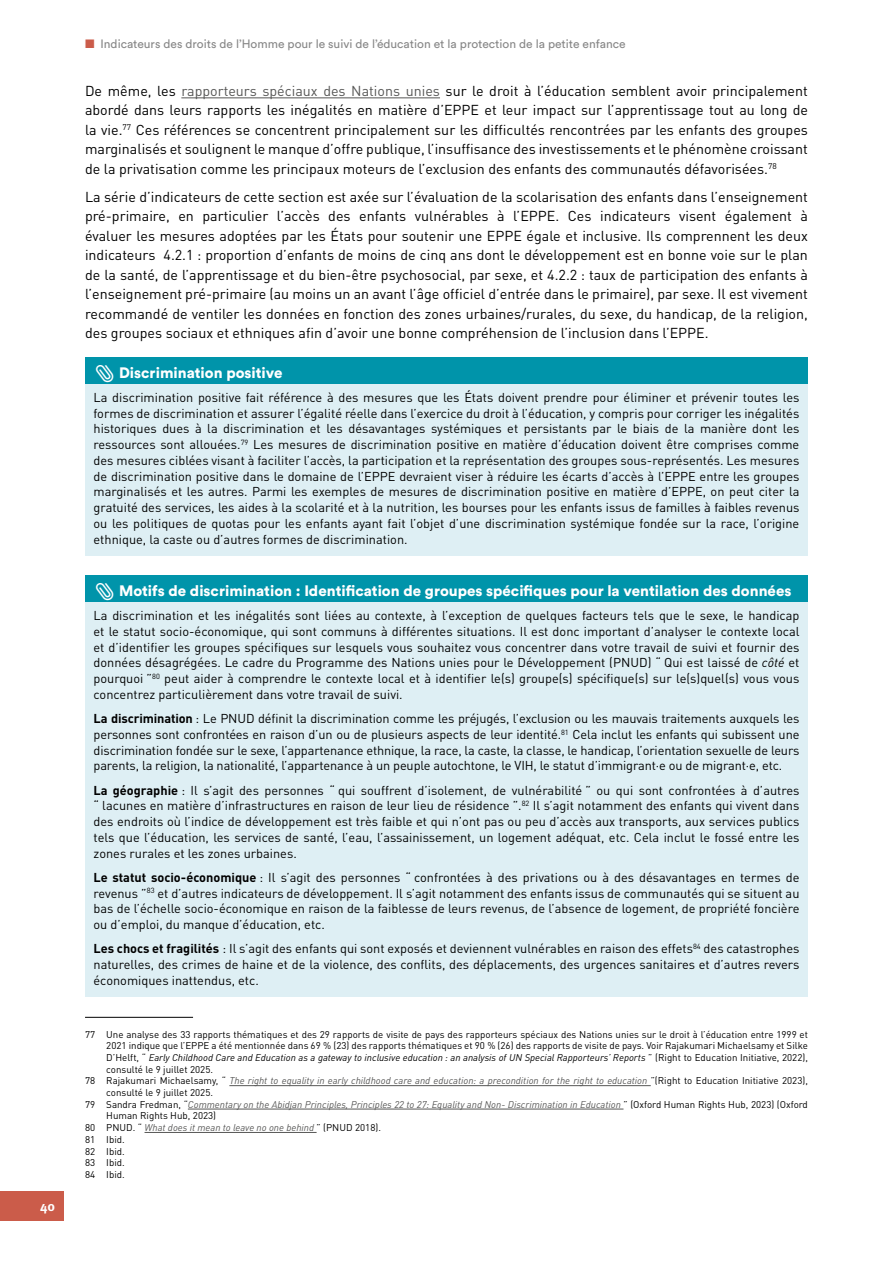
<style>
.page{position:relative;width:893px;height:1263px;background:#fff}
.page>*{position:absolute;margin:0;border:0;box-sizing:border-box;transform-origin:0 0}
.t1{font:900 15px "Circular Std";color:#fff}
.t2{font:14.25px/19.5px "DINOT";color:#000;text-align:justify}
.t3{font:700 13.5px "Meta Pro";color:#fff}
.t4{font:12.75px/15.8px "DINOT";color:#000;text-align:justify}
.t5{font:12px "Circular Std";color:#878787}
.t6{font:9.75px "DINOT";color:#000}
.t7{font:italic 9.75px "DINOT";color:#575756}
.t8{font:italic 9.75px "DINOT";color:#000}
.s1{color:#cb5c4a}
.s2{color:#575756}
.s3{font-family:"Bix Bats LT Std Wired";font-weight:400;font-size:22.5px}
.s4{font-style:italic}
.s5{font-weight:700}
.s6{font-style:normal}
.s7{font-style:normal;color:#000}
</style>
<div class="page">
<div style="left:0;top:1191px;width:64px;height:29px;background:#cb5c4a"></div>
<hr style="left:181px;top:98px;width:259px;height:1px;background:#575756">
<div style="left:85px;top:357px;width:723px;height:41px;background:#0094aa"></div>
<div style="left:85px;top:384px;width:723px;height:171px;background:#deeff4"></div>
<div style="left:85px;top:575px;width:723px;height:41px;background:#0094aa"></div>
<div style="left:85px;top:602px;width:723px;height:108px;background:#deeff4"></div>
<div style="left:85px;top:705px;width:723px;height:77px;background:#deeff4"></div>
<div style="left:85px;top:776px;width:723px;height:93px;background:#deeff4"></div>
<div style="left:85px;top:863px;width:723px;height:77px;background:#deeff4"></div>
<div style="left:85px;top:935px;width:723px;height:61px;background:#deeff4"></div>
<hr style="left:85px;top:1017px;width:108px;height:1px;background:#000">
<hr style="left:229px;top:1085px;width:422px;height:1px;background:#575756">
<hr style="left:188px;top:1109px;width:435px;height:1px;background:#575756">
<hr style="left:145px;top:1132px;width:172px;height:1px;background:#575756">
<p class="t3" style="left:40px;top:1195px;width:16px">40</p>
<p class="t5" style="left:85px;top:36px;width:542px"><span class="s1">◾</span> Indicateurs des droits de l’Homme pour le suivi de l’éducation et la protection de la petite enfance</p>
<p class="t2" style="left:85px;top:80px;width:724px">De même, les <span class="s2">rapporteurs spéciaux des Nations unies</span> sur le droit à l’éducation semblent avoir principalement abordé dans leurs rapports les inégalités en matière d’EPPE et leur impact sur l’apprentissage tout au long de la vie.<sup>77</sup> Ces références se concentrent principalement sur les difficultés rencontrées par les enfants des groupes marginalisés et soulignent le manque d’offre publique, l’insuffisance des investissements et le phénomène croissant de la privatisation comme les principaux moteurs de l’exclusion des enfants des communautés défavorisées.<sup>78</sup></p>
<p class="t2" style="left:85px;top:186px;width:724px">La série d’indicateurs de cette section est axée sur l’évaluation de la scolarisation des enfants dans l’enseignement pré-primaire, en particulier l’accès des enfants vulnérables à l’EPPE. Ces indicateurs visent également à évaluer les mesures adoptées par les États pour soutenir une EPPE égale et inclusive. Ils comprennent les deux indicateurs 4.2.1 : proportion d’enfants de moins de cinq ans dont le développement est en bonne voie sur le plan de la santé, de l’apprentissage et du bien-être psychosocial, par sexe, et 4.2.2 : taux de participation des enfants à l’enseignement pré-primaire (au moins un an avant l’âge officiel d’entrée dans le primaire), par sexe. Il est vivement recommandé de ventiler les données en fonction des zones urbaines/rurales, du sexe, du handicap, de la religion, des groupes sociaux et ethniques afin d’avoir une bonne compréhension de l’inclusion dans l’EPPE.</p>
<p class="t1" style="left:94px;top:362px;width:191px"><span class="s3">k</span> Discrimination positive</p>
<p class="t4" style="left:94px;top:389px;width:707px">La discrimination positive fait référence à des mesures que les États doivent prendre pour éliminer et prévenir toutes les formes de discrimination et assurer l’égalité réelle dans l’exercice du droit à l’éducation, y compris pour corriger les inégalités historiques dues à la discrimination et les désavantages systémiques et persistants par le biais de la manière dont les ressources sont allouées.<sup>79</sup> Les mesures de discrimination positive en matière d’éducation doivent être comprises comme des mesures ciblées visant à faciliter l’accès, la participation et la représentation des groupes sous-représentés. Les mesures de discrimination positive dans le domaine de l’EPPE devraient viser à réduire les écarts d’accès à l’EPPE entre les groupes marginalisés et les autres. Parmi les exemples de mesures de discrimination positive en matière d’EPPE, on peut citer la gratuité des services, les aides à la scolarité et à la nutrition, les bourses pour les enfants issus de familles à faibles revenus ou les politiques de quotas pour les enfants ayant fait l’objet d’une discrimination systémique fondée sur la race, l’origine ethnique, la caste ou d’autres formes de discrimination.</p>
<p class="t1" style="left:94px;top:580px;width:699px"><span class="s3">k</span> Motifs de discrimination : Identification de groupes spécifiques pour la ventilation des données</p>
<p class="t4" style="left:94px;top:607px;width:707px">La discrimination et les inégalités sont liées au contexte, à l’exception de quelques facteurs tels que le sexe, le handicap et le statut socio-économique, qui sont communs à différentes situations. Il est donc important d’analyser le contexte local et d’identifier les groupes spécifiques sur lesquels vous souhaitez vous concentrer dans votre travail de suivi et fournir des données désagrégées. Le cadre du Programme des Nations unies pour le Développement (PNUD) “ Qui est laissé de <span class="s4">côté</span> et pourquoi ”<sup>80</sup> peut aider à comprendre le contexte local et à identifier le(s) groupe(s) spécifique(s) sur le(s)quel(s) vous vous concentrez particulièrement dans votre travail de suivi.</p>
<p class="t4" style="left:94px;top:710px;width:707px"><span class="s5">La discrimination</span> : Le PNUD définit la discrimination comme les préjugés, l’exclusion ou les mauvais traitements auxquels les personnes sont confrontées en raison d’un ou de plusieurs aspects de leur identité.<sup>81</sup> Cela inclut les enfants qui subissent une discrimination fondée sur le sexe, l’appartenance ethnique, la race, la caste, la classe, le handicap, l’orientation sexuelle de leurs parents, la religion, la nationalité, l’appartenance à un peuple autochtone, le VIH, le statut d’immigrant·e ou de migrant·e, etc.</p>
<p class="t4" style="left:94px;top:781px;width:707px"><span class="s5">La géographie</span> : Il s’agit des personnes “ qui souffrent d’isolement, de vulnérabilité ” ou qui sont confrontées à d’autres “ lacunes en matière d’infrastructures en raison de leur lieu de résidence ”.<sup>82</sup> Il s’agit notamment des enfants qui vivent dans des endroits où l’indice de développement est très faible et qui n’ont pas ou peu d’accès aux transports, aux services publics tels que l’éducation, les services de santé, l’eau, l’assainissement, un logement adéquat, etc. Cela inclut le fossé entre les zones rurales et les zones urbaines.</p>
<p class="t4" style="left:94px;top:869px;width:707px"><span class="s5">Le statut socio-économique</span> : Il s’agit des personnes “ confrontées à des privations ou à des désavantages en termes de revenus ”<sup>83</sup> et d’autres indicateurs de développement. Il s’agit notamment des enfants issus de communautés qui se situent au bas de l’échelle socio-économique en raison de la faiblesse de leurs revenus, de l’absence de logement, de propriété foncière ou d’emploi, du manque d’éducation, etc.</p>
<p class="t4" style="left:94px;top:940px;width:707px"><span class="s5">Les chocs et fragilités</span> : Il s’agit des enfants qui sont exposés et deviennent vulnérables en raison des effets<sup>84</sup> des catastrophes naturelles, des crimes de haine et de la violence, des conflits, des déplacements, des urgences sanitaires et d’autres revers économiques inattendus, etc.</p>
<p class="t6" style="left:85px;top:1027px;width:724px">77 Une analyse des 33 rapports thématiques et des 29 rapports de visite de pays des rapporteurs spéciaux des Nations unies sur le droit à l’éducation entre 1999 et</p>
<p class="t6" style="left:106px;top:1039px;width:703px">2021 indique que l’EPPE a été mentionnée dans 69 % (23) des rapports thématiques et 90 % (26) des rapports de visite de pays. Voir Rajakumari Michaelsamy et Silke</p>
<p class="t8" style="left:106px;top:1051px;width:703px"><span class="s6">D’Helft, “</span> Early Childhood Care and Education as a gateway to inclusive education : an analysis of UN Special Rapporteurs’ Reports <span class="s6">” (Right to Education Initiative, 2022),</span></p>
<p class="t6" style="left:106px;top:1062px;width:108px">consulté le 9 juillet 2025.</p>
<p class="t7" style="left:85px;top:1074px;width:724px"><span class="s7">78 Rajakumari Michaelsamy, “</span> The right to equality in early childhood care and education: a precondition for the right to education <span class="s7">”(Right to Education Initiative 2023),</span></p>
<p class="t6" style="left:106px;top:1086px;width:108px">consulté le 9 juillet 2025.</p>
<p class="t7" style="left:85px;top:1097px;width:724px"><span class="s7">79 Sandra Fredman, “</span>Commentary on the Abidjan Principles, Principles 22 to 27: Equality and Non- Discrimination in Education <span class="s7">” (Oxford Human Rights Hub, 2023) (Oxford</span></p>
<p class="t6" style="left:106px;top:1109px;width:111px">Human Rights Hub, 2023)</p>
<p class="t7" style="left:85px;top:1121px;width:297px"><span class="s7">80 PNUD. “</span> What does it mean to leave no one behind <span class="s7">” (PNUD 2018).</span></p>
<p class="t6" style="left:85px;top:1133px;width:41px">81 Ibid.</p>
<p class="t6" style="left:85px;top:1144px;width:41px">82 Ibid.</p>
<p class="t6" style="left:85px;top:1156px;width:41px">83 Ibid.</p>
<p class="t6" style="left:85px;top:1168px;width:41px">84 Ibid.</p>
</div>
